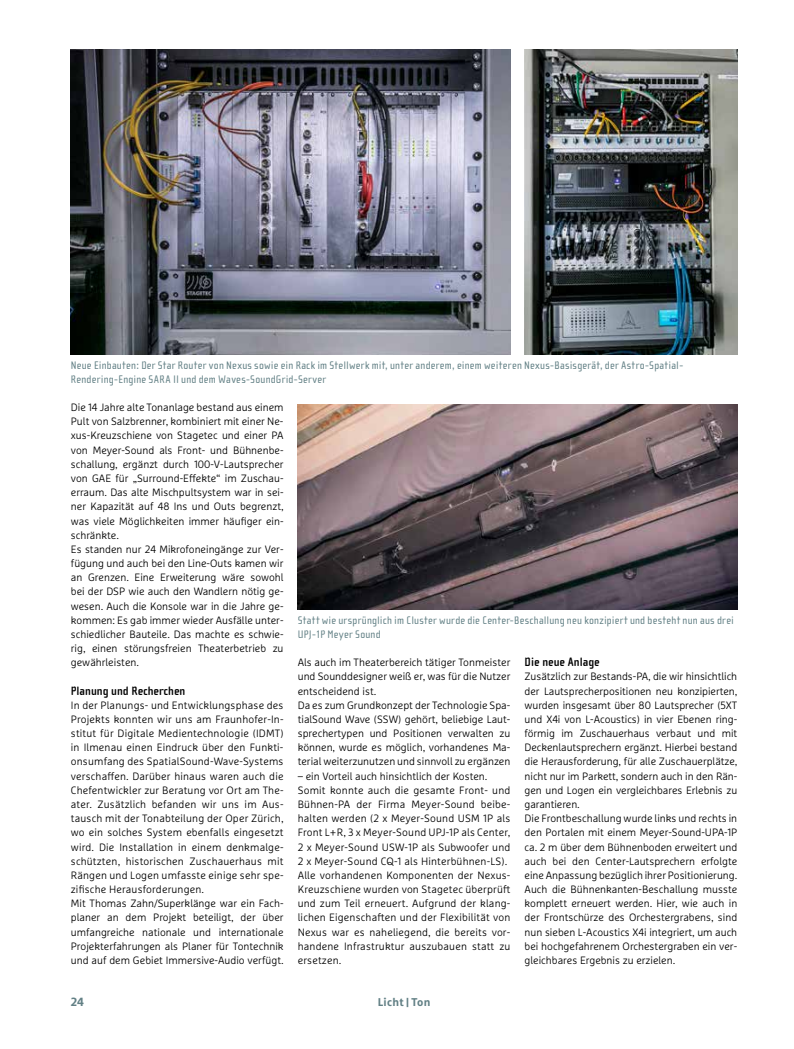
<style>
.page{position:relative;width:794px;height:1049px;background:#fff}
.page>*{position:absolute;margin:0;border:0;box-sizing:border-box;transform-origin:0 0}
.t1{font:700 12.5px "Cholla Sans OT";color:#000}
.t2{font:700 11.88px "Marselis Pro";color:#628085}
.t3{font:11.25px/14.1px "Cholla Sans OT";letter-spacing:.02em;color:#628085}
.t4{font:700 11.25px "Marselis Pro";letter-spacing:.03em;color:#628085}
.t5{font:300 10.62px/14.1px "Marselis Pro";color:#000}
</style>
<div class="page">
<img style="left:524px;top:50px;width:213px;height:304px">
<img style="left:71px;top:50px;width:439px;height:304px">
<img style="left:298px;top:404px;width:439px;height:205px">
<p class="t3" style="left:71px;top:358px;width:614px">Neue Einbauten: Der Star Router von Nexus sowie ein Rack im Stellwerk mit, unter anderem, einem weiteren Nexus-Basisgerät, der Astro-Spatial-<br>Rendering-Engine SARA II und dem Waves-SoundGrid-Server</p>
<p class="t5" style="left:71px;top:400px;width:214px">Die 14 Jahre alte Tonanlage bestand aus einem Pult von Salzbrenner, kombiniert mit einer Ne&shy;xus-Kreuzschiene von Stagetec und einer PA von Meyer-Sound als Front- und Bühnenbe&shy;schallung, ergänzt durch 100-V-Lautsprecher von GAE für „Surround-Effekte“ im Zuschau&shy;erraum. Das alte Mischpultsystem war in sei&shy;ner Kapazität auf 48 Ins und Outs begrenzt, was viele Möglichkeiten immer häufiger ein&shy;schränkte.<br>Es standen nur 24 Mikrofoneingänge zur Ver&shy;fügung und auch bei den Line-Outs kamen wir an Grenzen. Eine Erweiterung wäre sowohl bei der DSP wie auch den Wandlern nötig ge&shy;wesen. Auch die Konsole war in die Jahre ge&shy;kommen: Es gab immer wieder Ausfälle unter&shy;schiedlicher Bauteile. Das machte es schwie&shy;rig, einen störungsfreien Theaterbetrieb zu gewährleisten.</p>
<p class="t1" style="left:71px;top:684px;width:116px">Planung und Recherchen</p>
<p class="t5" style="left:71px;top:698px;width:214px">In der Planungs- und Entwicklungsphase des Projekts konnten wir uns am Fraunhofer-In&shy;stitut für Digitale Medientechnologie (IDMT) in Ilmenau einen Eindruck über den Funkti&shy;onsumfang des SpatialSound-Wave-Systems verschaffen. Darüber hinaus waren auch die Chefentwickler zur Beratung vor Ort am The&shy;ater. Zusätzlich befanden wir uns im Aus&shy;tausch mit der Tonabteilung der Oper Zürich, wo ein solches System ebenfalls eingesetzt wird. Die Installation in einem denkmalge&shy;schützten, historischen Zuschauerhaus mit Rängen und Logen umfasste einige sehr spe&shy;zifische Herausforderungen.<br>Mit Thomas Zahn/Superklänge war ein Fach&shy;planer an dem Projekt beteiligt, der über umfangreiche nationale und internationale Projekterfahrungen als Planer für Tontechnik und auf dem Gebiet Immersive-Audio verfügt.</p>
<p class="t3" style="left:298px;top:613px;width:438px">Statt wie ursprünglich im Cluster wurde die Center-Beschallung neu konzipiert und besteht nun aus drei<br>UPJ-1P Meyer Sound</p>
<p class="t5" style="left:298px;top:655px;width:214px">Als auch im Theaterbereich tätiger Tonmeister und Sounddesigner weiß er, was für die Nutzer entscheidend ist.<br>Da es zum Grundkonzept der Technologie Spa&shy;tialSound Wave (SSW) gehört, beliebige Laut&shy;sprechertypen und Positionen verwalten zu können, wurde es möglich, vorhandenes Ma&shy;terial weiterzunutzen und sinnvoll zu ergänzen</p>
<p class="t5" style="left:298px;top:769px;width:214px">– ein Vorteil auch hinsichtlich der Kosten.<br>Somit konnte auch die gesamte Front- und Bühnen-PA der Firma Meyer-Sound beibe&shy;halten werden (2 x Meyer-Sound USM 1P als Front L+R, 3 x Meyer-Sound UPJ-1P als Center, 2 x Meyer-Sound USW-1P als Subwoofer und 2 x Meyer-Sound CQ-1 als Hinterbühnen-LS).<br>Alle vorhandenen Komponenten der Nexus-Kreuzschiene wurden von Stagetec überprüft und zum Teil erneuert. Aufgrund der klang‑ lichen Eigenschaften und der Flexibilität von Nexus war es naheliegend, die bereits vor&shy;handene Infrastruktur auszubauen statt zu ersetzen.</p>
<p class="t1" style="left:524px;top:655px;width:77px">Die neue Anlage</p>
<p class="t5" style="left:524px;top:669px;width:214px">Zusätzlich zur Bestands-PA, die wir hinsichtlich der Lautsprecherpositionen neu konzipierten, wurden insgesamt über 80 Lautsprecher (5XT und X4i von L-Acoustics) in vier Ebenen ring&shy;förmig im Zuschauerhaus verbaut und mit Deckenlautsprechern ergänzt. Hierbei bestand die Herausforderung, für alle Zuschauerplätze, nicht nur im Parkett, sondern auch in den Rän&shy;gen und Logen ein vergleichbares Erlebnis zu garantieren.<br>Die Frontbeschallung wurde links und rechts in den Portalen mit einem Meyer-Sound-UPA-1P ca. 2 m über dem Bühnenboden erweitert und auch bei den Center-Lautsprechern erfolgte eine Anpassung bezüglich ihrer Positionierung.<br>Auch die Bühnenkanten-Beschallung musste komplett erneuert werden. Hier, wie auch in der Frontschürze des Orchestergrabens, sind nun sieben L-Acoustics X4i integriert, um auch bei hochgefahrenem Orchestergraben ein ver&shy;gleichbares Ergebnis zu erzielen.</p>
<p class="t2" style="left:71px;top:995px;width:15px">24</p>
<p class="t4" style="left:378px;top:995px;width:54px">Licht| Ton</p>
</div>
